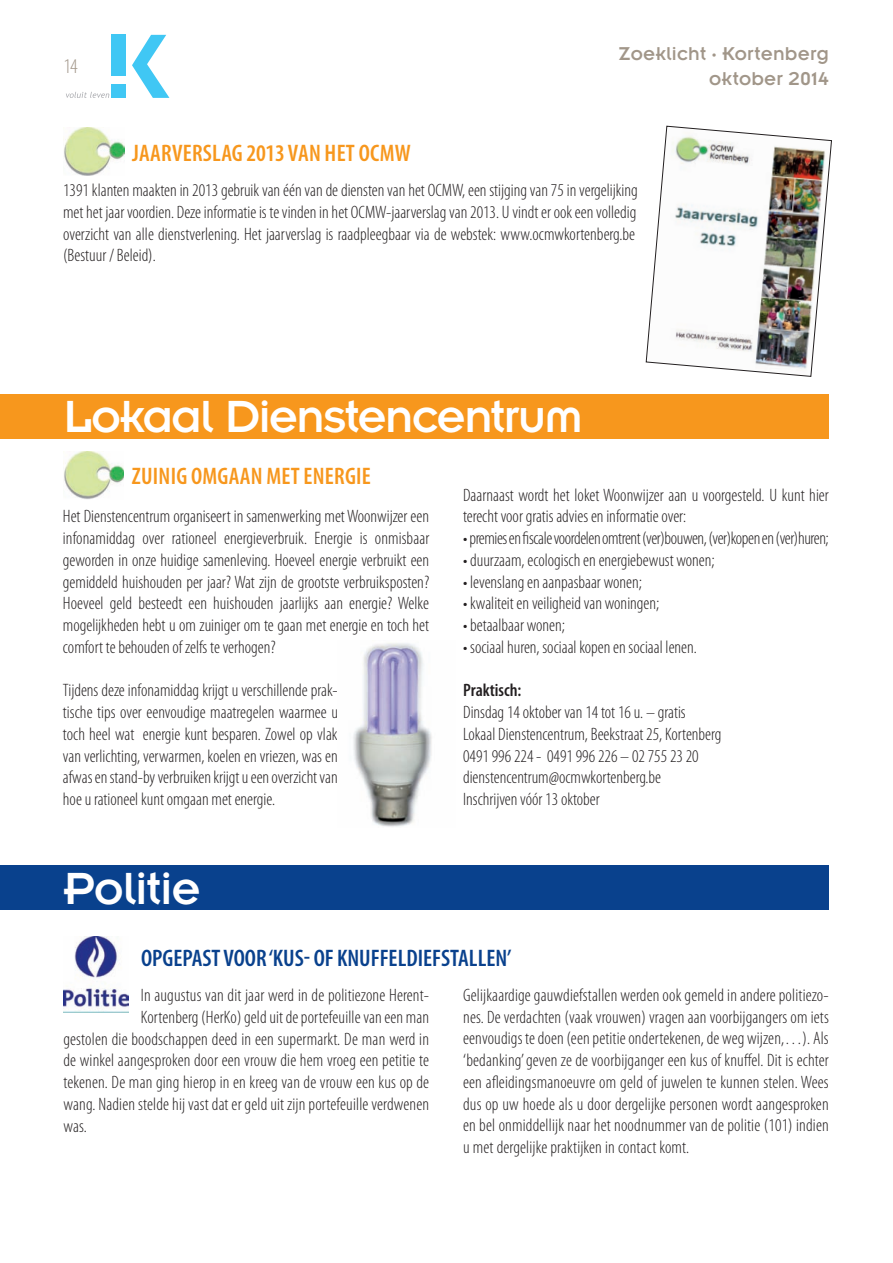
<style>
.page{position:relative;width:893px;height:1263px;background:#fff}
.page>*{position:absolute;margin:0;border:0;box-sizing:border-box;transform-origin:0 0}
.t1{font:49.5px "Insignia LT Std";letter-spacing:-.03em;color:#fff}
.t2{font:600 condensed 24px "Myriad Pro";letter-spacing:.01em;color:#f7971d}
.t3{font:600 condensed 24px "Myriad Pro";color:#09418d}
.t4{font:300 condensed 21px "Myriad Pro";color:#a19689}
.t5{font:20.4px/24.6px "Insignia LT Std";letter-spacing:.01em;color:#a19689;text-align:right}
.t6{font:300 condensed 18px/21.8px "Myriad Pro";color:#231f20}
.t7{font:300 condensed 18px "Myriad Pro";letter-spacing:-.02em;color:#231f20}
.t8{font:600 condensed 18px "Myriad Pro";color:#231f20}
</style>
<div class="page">
<svg style="left:132px;top:35px;width:37px;height:63px"></svg>
<div style="left:111px;top:84px;width:15px;height:14px;background:#40c7f4"></div>
<div style="left:111px;top:35px;width:15px;height:41px;background:#40c7f4"></div>
<svg style="left:66px;top:92px;width:43px;height:6px"></svg>
<img style="left:64px;top:128px;width:60px;height:48px">
<img style="left:646px;top:126px;width:186px;height:251px">
<div style="left:0;top:394px;width:829px;height:45px;background:#f7971d"></div>
<img style="left:63px;top:451px;width:61px;height:48px">
<img style="left:353px;top:643px;width:79px;height:184px">
<div style="left:0;top:865px;width:829px;height:45px;background:#09418d"></div>
<img style="left:63px;top:936px;width:65px;height:76px">
<p class="t4" style="left:63px;top:55px;width:16px">14</p>
<p class="t5" style="left:618px;top:41px;width:212px">Zoeklicht · Kortenberg oktober 2014</p>
<h2 class="t2" style="left:132px;top:140px;width:280px">JAARVERSLAG 2013 VAN HET OCMW</h2>
<p class="t6" style="left:63px;top:180px;width:576px">1391 klanten maakten in 2013 gebruik van één van de diensten van het OCMW, een stijging van 75 in vergelijking met het jaar voordien. Deze informatie is te vinden in het OCMW-jaarverslag van 2013. U vindt er ook een volledig overzicht van alle dienstverlening. Het jaarverslag is raadpleegbaar via de webstek: www.ocmwkortenberg.be (Bestuur / Beleid).</p>
<h1 class="t1" style="left:63px;top:392px;width:521px">Lokaal Dienstencentrum</h1>
<h2 class="t2" style="left:132px;top:463px;width:240px">ZUINIG OMGAAN MET ENERGIE</h2>
<p class="t6" style="left:63px;top:506px;width:368px;text-align:justify">Het Dienstencentrum organiseert in samenwerking met Woonwijzer een infonamiddag over rationeel energieverbruik. Energie is onmisbaar geworden in onze huidige samenleving. Hoeveel energie verbruikt een gemiddeld huishouden per jaar? Wat zijn de grootste verbruiksposten?<br>Hoeveel geld besteedt een huishouden jaarlijks aan energie? Welke mogelijkheden hebt u om zuiniger om te gaan met energie en toch het comfort te behouden of zelfs te verhogen?</p>
<p class="t6" style="left:63px;top:680px;width:276px;text-align:justify">Tijdens deze infonamiddag krijgt u verschillende prak&shy;tische tips over eenvoudige maatregelen waarmee u toch heel wat energie kunt besparen. Zowel op vlak van verlichting, verwarmen, koelen en vriezen, was en afwas en stand-by verbruiken krijgt u een overzicht van hoe u rationeel kunt omgaan met energie.</p>
<p class="t6" style="left:463px;top:484px;width:367px">Daarnaast wordt het loket Woonwijzer aan u voorgesteld. U kunt hier terecht voor gratis advies en informatie over:</p>
<p class="t7" style="left:463px;top:529px;width:367px">• premies en fiscale voordelen omtrent (ver)bouwen, (ver)kopen en (ver)huren;</p>
<p class="t6" style="left:463px;top:549px;width:253px">• duurzaam, ecologisch en energiebewust wonen;</p>
<p class="t6" style="left:463px;top:571px;width:180px">• levenslang en aanpasbaar wonen;</p>
<p class="t6" style="left:463px;top:593px;width:198px">• kwaliteit en veiligheid van woningen;</p>
<p class="t6" style="left:463px;top:615px;width:103px">• betaalbaar wonen;</p>
<p class="t6" style="left:463px;top:636px;width:235px">• sociaal huren, sociaal kopen en sociaal lenen.</p>
<p class="t8" style="left:463px;top:681px;width:60px">PRAKTISCH:</p>
<p class="t6" style="left:463px;top:702px;width:260px">Dinsdag 14 oktober van 14 tot 16 u. – gratis Lokaal Dienstencentrum, Beekstraat 25, Kortenberg 0491 996 224 - 0491 996 226 – 02 755 23 20 dienstencentrum@ocmwkortenberg.be<br>Inschrijven vóór 13 oktober</p>
<h1 class="t1" style="left:63px;top:863px;width:139px">Politie</h1>
<h2 class="t3" style="left:141px;top:944px;width:372px">OPGEPAST VOOR ‘KUS- OF KNUFFELDIEFSTALLEN’</h2>
<p class="t6" style="left:141px;top:984px;width:290px">In augustus van dit jaar werd in de politiezone Herent-</p>
<p class="t6" style="left:141px;top:1006px;width:290px">Kortenberg (HerKo) geld uit de portefeuille van een man</p>
<p class="t6" style="left:63px;top:1028px;width:367px">gestolen die boodschappen deed in een supermarkt. De man werd in</p>
<p class="t6" style="left:63px;top:1050px;width:367px">de winkel aangesproken door een vrouw die hem vroeg een petitie te</p>
<p class="t6" style="left:63px;top:1071px;width:367px">tekenen. De man ging hierop in en kreeg van de vrouw een kus op de</p>
<p class="t6" style="left:63px;top:1093px;width:367px">wang. Nadien stelde hij vast dat er geld uit zijn portefeuille verdwenen</p>
<p class="t6" style="left:63px;top:1115px;width:25px">was.</p>
<p class="t6" style="left:463px;top:984px;width:367px;text-align:justify">Gelijkaardige gauwdiefstallen werden ook gemeld in andere politiezo&shy;nes. De verdachten (vaak vrouwen) vragen aan voorbijgangers om iets eenvoudigs te doen (een petitie ondertekenen, de weg wijzen,…). Als ‘bedanking’ geven ze de voorbijganger een kus of knuffel. Dit is echter een afleidingsmanoeuvre om geld of juwelen te kunnen stelen. Wees dus op uw hoede als u door dergelijke personen wordt aangesproken en bel onmiddellijk naar het noodnummer van de politie (101) indien u met dergelijke praktijken in contact komt.</p>
</div>
